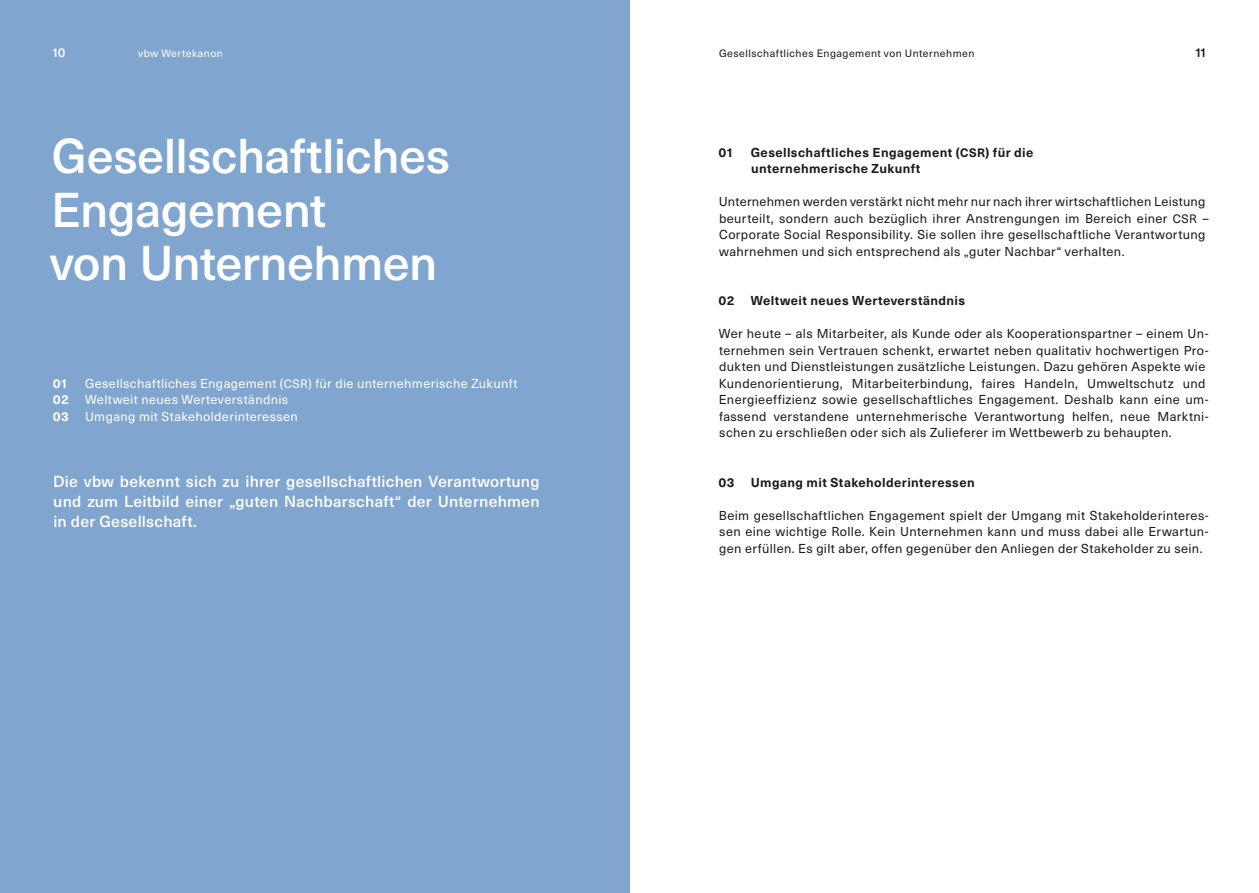
<style>
.page{position:relative;width:1259px;height:893px;background:#fff}
.page>*{position:absolute;margin:0;border:0;box-sizing:border-box;transform-origin:0 0}
.t1{font:500 48px/53.2px "Neue Haas Unica Pro";letter-spacing:-.01em;color:#fff}
.t2{font:500 15.75px/20.2px "Neue Haas Unica Pro";letter-spacing:.015em;color:#fff;text-align:justify}
.t3{font:12.75px/16.5px "Neue Haas Unica Pro";letter-spacing:.03em;color:#1a1a18}
.t4{font:700 12.75px/16.5px "Neue Haas Unica Pro";letter-spacing:.03em;color:#1a1a18}
.t5{font:12.75px "Neue Haas Unica Pro";letter-spacing:.03em;color:#fff}
.t6{font:700 12.75px "Neue Haas Unica Pro";color:#fff}
.t7{font:500 12.75px "Neue Haas Unica Pro";color:#1a1a18}
.t8{font:500 12.75px "Neue Haas Unica Pro";color:#fff}
.t9{font:10.5px "Neue Haas Unica Pro";letter-spacing:.045em;color:#1a1a18}
.t10{font:10.5px "Neue Haas Unica Pro";letter-spacing:.045em;color:#fff}
.s1{font-size:12px}
</style>
<div class="page">
<div style="left:0;top:0;width:629px;height:893px;background:#80a5cf"></div>
<p class="t8" style="left:53px;top:45px;width:14px">10</p>
<p class="t10" style="left:138px;top:47px;width:86px">vbw Wertekanon</p>
<p class="t9" style="left:719px;top:47px;width:257px">Gesellschaftliches Engagement von Unternehmen</p>
<p class="t7" style="left:1195px;top:45px;width:12px">11</p>
<h1 class="t1" style="left:50px;top:130px;width:402px">Gesellschaftliches<br>Engagement<br>von Unternehmen</h1>
<p class="t6" style="left:53px;top:376px;width:15px">01</p>
<p class="t5" style="left:85px;top:376px;width:434px">Gesellschaftliches Engagement (<span class="s1">CSR</span>) für die unternehmerische Zukunft</p>
<p class="t6" style="left:53px;top:392px;width:17px">02</p>
<p class="t5" style="left:85px;top:392px;width:205px">Weltweit neues Werteverständnis</p>
<p class="t6" style="left:53px;top:409px;width:17px">03</p>
<p class="t5" style="left:85px;top:409px;width:214px">Umgang mit Stakeholderinteressen</p>
<p class="t2" style="left:53px;top:471px;width:488px">Die vbw bekennt sich zu ihrer gesellschaftlichen Verantwortung und zum Leitbild einer „guten Nachbarschaft“ der Unternehmen in der Gesellschaft.</p>
<p class="t4" style="left:718px;top:144px;width:15px">01</p>
<p class="t4" style="left:750px;top:144px;width:284px">Gesellschaftliches Engagement (<span class="s1">CSR</span>) für die unternehmerische Zukunft</p>
<p class="t3" style="left:719px;top:194px;width:491px">Unternehmen werden verstärkt nicht mehr nur nach ihrer wirtschaftlichen Leistung beurteilt, sondern auch bezüglich ihrer Anstrengungen im Bereich einer <span class="s1">CSR</span> – Corporate Social Responsibility. Sie sollen ihre gesellschaftliche Verantwortung wahrnehmen und sich entsprechend als „guter Nachbar“ verhalten.</p>
<p class="t4" style="left:718px;top:293px;width:17px">02</p>
<p class="t4" style="left:750px;top:293px;width:216px">Weltweit neues Werteverständnis</p>
<p class="t3" style="left:719px;top:326px;width:491px">Wer heute – als Mitarbeiter, als Kunde oder als Kooperationspartner – einem Un&shy;ternehmen sein Vertrauen schenkt, erwartet neben qualitativ hochwertigen Pro&shy;dukten und Dienstleistungen zusätzliche Leistungen. Dazu gehören Aspekte wie Kundenorientierung, Mitarbeiterbindung, faires Handeln, Umweltschutz und Energieeffizienz sowie gesellschaftliches Engagement. Deshalb kann eine um&shy;fassend verstandene unternehmerische Verantwortung helfen, neue Marktni&shy;schen zu erschließen oder sich als Zulieferer im Wettbewerb zu behaupten.</p>
<p class="t4" style="left:718px;top:474px;width:17px">03</p>
<p class="t4" style="left:750px;top:474px;width:225px">Umgang mit Stakeholderinteressen</p>
<p class="t3" style="left:719px;top:507px;width:491px;text-align:justify">Beim gesellschaftlichen Engagement spielt der Umgang mit Stakeholderinteres&shy;sen eine wichtige Rolle. Kein Unternehmen kann und muss dabei alle Erwartun&shy;gen erfüllen. Es gilt aber, offen gegenüber den Anliegen der Stakeholder zu sein.</p>
</div>
